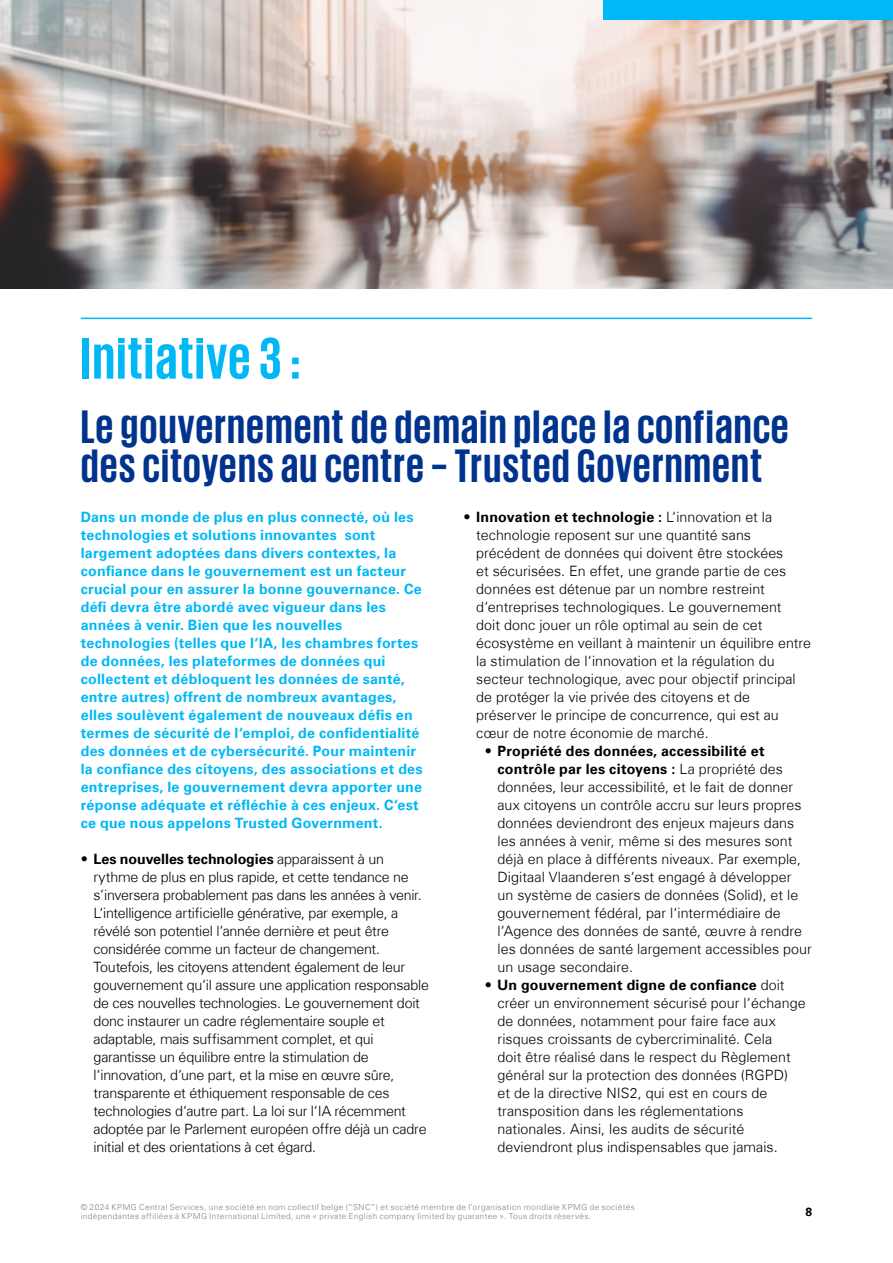
<style>
.page{position:relative;width:893px;height:1263px;background:#fff}
.page>*{position:absolute;margin:0;border:0;box-sizing:border-box;transform-origin:0 0}
.t1{font:700 60px "KPMG";letter-spacing:.02em;color:#00b8f5}
.t2{font:700 48px/39px "KPMG";letter-spacing:.025em;color:#00338d}
.t3{font:300 14.25px/18px "Universfor KPMG";color:#000}
.t4{font:300 14.25px/18px "Universfor KPMG";letter-spacing:-.02em;color:#000}
.t5{font:700 14.25px/18px "Universfor KPMG";letter-spacing:.015em;color:#00b8f5}
.t6{font:700 12px "Universfor KPMG";color:#000}
.t7{font:300 8.25px/9px "Universfor KPMG";letter-spacing:.045em;color:#808285}
.s1{font-weight:700}
</style>
<div class="page">
<hr style="left:81px;top:318px;width:731px;height:1px;background:#00b8f5">
<img style="left:0;top:0;width:893px;height:288px">
<div style="left:604px;top:0;width:289px;height:19px;background:#00b8f5"></div>
<h1 class="t1" style="left:81px;top:328px;width:221px">Initiative 3 :</h1>
<h2 class="t2" style="left:81px;top:406px;width:709px">Le gouvernement de demain place la confiance des citoyens au centre – Trusted Government</h2>
<p class="t5" style="left:81px;top:508px;width:343px">Dans un monde de plus en plus connecté, où les technologies et solutions innovantes sont largement adoptées dans divers contextes, la confiance dans le gouvernement est un facteur crucial pour en assurer la bonne gouvernance. Ce défi devra être abordé avec vigueur dans les années à venir. Bien que les nouvelles technologies (telles que l‘IA, les chambres fortes de données, les plateformes de données qui collectent et débloquent les données de santé, entre autres) offrent de nombreux avantages, elles soulèvent également de nouveaux défis en termes de sécurité de l‘emploi, de confidentialité des données et de cybersécurité. Pour maintenir la confiance des citoyens, des associations et des entreprises, le gouvernement devra apporter une réponse adéquate et réfléchie à ces enjeux. C‘est ce que nous appelons Trusted Government.</p>
<p class="t4" style="left:94px;top:850px;width:337px;text-indent:-13px">• <span class="s1">Les nouvelles technologies</span> apparaissent à un rythme de plus en plus rapide, et cette tendance ne s’inversera probablement pas dans les années à venir.<br>L‘intelligence artificielle générative, par exemple, a révélé son potentiel l‘année dernière et peut être considérée comme un facteur de changement.<br>Toutefois, les citoyens attendent également de leur gouvernement qu‘il assure une application responsable de ces nouvelles technologies. Le gouvernement doit donc instaurer un cadre réglementaire souple et adaptable, mais suffisamment complet, et qui garantisse un équilibre entre la stimulation de l‘innovation, d‘une part, et la mise en œuvre sûre, transparente et éthiquement responsable de ces technologies d‘autre part. La loi sur l‘IA récemment adoptée par le Parlement européen offre déjà un cadre initial et des orientations à cet égard.</p>
<p class="t3" style="left:476px;top:508px;width:336px;text-indent:-13px">• <span class="s1">Innovation et technologie :</span> L‘innovation et la technologie reposent sur une quantité sans précédent de données qui doivent être stockées<br>et sécurisées. En effet, une grande partie de ces données est détenue par un nombre restreint d‘entreprises technologiques. Le gouvernement<br>doit donc jouer un rôle optimal au sein de cet écosystème en veillant à maintenir un équilibre entre la stimulation de l‘innovation et la régulation du secteur technologique, avec pour objectif principal de protéger la vie privée des citoyens et de préserver le principe de concurrence, qui est au cœur de notre économie de marché.</p>
<p class="t3" style="left:497px;top:742px;width:316px;text-indent:-13px">• <span class="s1">Propriété des données, accessibilité et contrôle par les citoyens :</span> La propriété des données, leur accessibilité, et le fait de donner aux citoyens un contrôle accru sur leurs propres données deviendront des enjeux majeurs dans les années à venir, même si des mesures sont déjà en place à différents niveaux. Par exemple, Digitaal Vlaanderen s‘est engagé à développer<br>un système de casiers de données (Solid), et le gouvernement fédéral, par l‘intermédiaire de l‘Agence des données de santé, œuvre à rendre les données de santé largement accessibles pour un usage secondaire.</p>
<p class="t3" style="left:497px;top:976px;width:310px;text-indent:-13px">• <span class="s1">Un gouvernement digne de confiance</span> doit créer un environnement sécurisé pour l‘échange de données, notamment pour faire face aux risques croissants de cybercriminalité. Cela<br>doit être réalisé dans le respect du Règlement général sur la protection des données (RGPD)<br>et de la directive NIS2, qui est en cours de transposition dans les réglementations nationales. Ainsi, les audits de sécurité deviendront plus indispensables que jamais.</p>
<p class="t7" style="left:81px;top:1203px;width:555px">© 2024 KPMG Central Services, une société en nom collectif belge (“SNC”) et société membre de l’organisation mondiale KPMG de sociétés indépendantes affiliées à KPMG International Limited, une « private English company limited by guarantee ». Tous droits réservés.</p>
<p class="t6" style="left:805px;top:1205px;width:8px">8</p>
</div>
